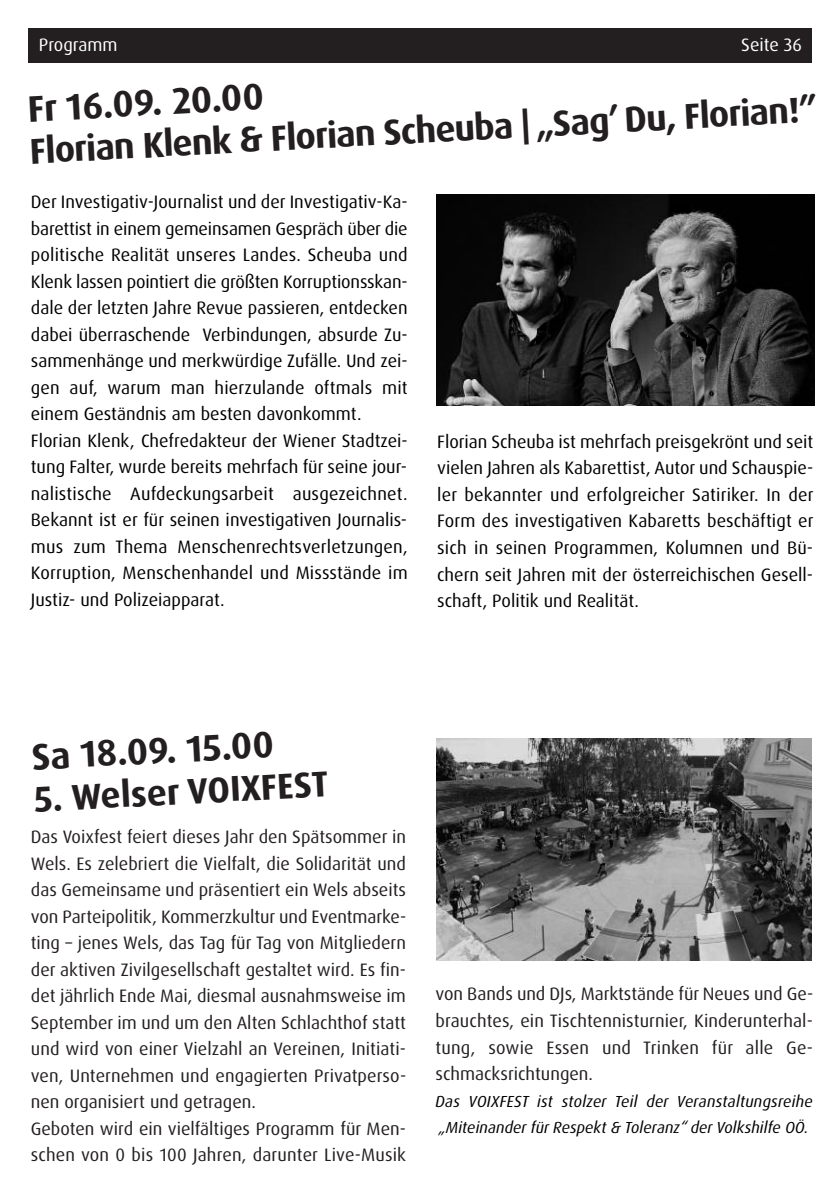
<style>
.page{position:relative;width:840px;height:1191px;background:#fff}
.page>*{position:absolute;margin:0;border:0;box-sizing:border-box;transform-origin:0 0}
.t1{font:700 37px "Dax OT";color:#231f20}
.t2{font:700 36px "Dax OT";color:#231f20}
.t3{font:18px/26.6px "Dax OT";color:#000}
.t4{font:18px/26.6px "Dax OT";color:#231f20}
.t5{font:18px "Dax OT";color:#fff}
.t6{font:italic 16px/26.6px "Dax OT";color:#000}
</style>
<div class="page">
<div style="left:28px;top:28px;width:783px;height:34px;background:#231f20"></div>
<img style="left:436px;top:194px;width:377px;height:211px">
<img style="left:436px;top:738px;width:375px;height:222px">
<p class="t5" style="left:39px;top:36px;width:80px">Programm</p>
<p class="t5" style="left:740px;top:37px;width:62px">Seite 36</p>
<h1 class="t1" style="left:27px;top:93px;width:238px;rotate:-3deg">Fr 16.09. 20.00</h1>
<h2 class="t2" style="left:29px;top:135px;width:789px;rotate:-3deg">Florian Klenk &amp; Florian Scheuba | „Sag’ Du, Florian!”</h2>
<p class="t3" style="left:31px;top:190px;width:378px">Der Investigativ-Journalist und der Investigativ-Ka&shy;barettist in einem gemeinsamen Gespräch über die politische Realität unseres Landes. Scheuba und Klenk lassen pointiert die größten Korruptionsskan&shy;dale der letzten Jahre Revue passieren, entdecken dabei überraschende Verbindungen, absurde Zu&shy;sammenhänge und merkwürdige Zufälle. Und zei&shy;gen auf, warum man hierzulande oftmals mit einem Geständnis am besten davonkommt.<br>Florian Klenk, Chefredakteur der Wiener Stadtzei&shy;tung Falter, wurde bereits mehrfach für seine jour&shy;nalistische Aufdeckungsarbeit ausgezeichnet.<br>Bekannt ist er für seinen investigativen Journalis&shy;mus zum Thema Menschenrechtsverletzungen, Korruption, Menschenhandel und Missstände im Justiz- und Polizeiapparat.</p>
<p class="t3" style="left:437px;top:429px;width:377px;text-align:justify">Florian Scheuba ist mehrfach preisgekrönt und seit vielen Jahren als Kabarettist, Autor und Schauspie&shy;ler bekannter und erfolgreicher Satiriker. In der Form des investigativen Kabaretts beschäftigt er sich in seinen Programmen, Kolumnen und Bü&shy;chern seit Jahren mit der österreichischen Gesell&shy;schaft, Politik und Realität.</p>
<h1 class="t1" style="left:31px;top:741px;width:244px;rotate:-3deg">Sa 18.09. 15.00</h1>
<h2 class="t2" style="left:33px;top:783px;width:296px;rotate:-3deg">5. Welser VOIXFEST</h2>
<p class="t4" style="left:31px;top:824px;width:377px">Das Voixfest feiert dieses Jahr den Spätsommer in Wels. Es zelebriert die Vielfalt, die Solidarität und das Gemeinsame und präsentiert ein Wels abseits von Parteipolitik, Kommerzkultur und Eventmarke&shy;ting – jenes Wels, das Tag für Tag von Mitgliedern der aktiven Zivilgesellschaft gestaltet wird. Es fin&shy;det jährlich Ende Mai, diesmal ausnahmsweise im September im und um den Alten Schlachthof statt und wird von einer Vielzahl an Vereinen, Initiati&shy;ven, Unternehmen und engagierten Privatperso&shy;nen organisiert und getragen.<br>Geboten wird ein vielfältiges Programm für Men&shy;schen von 0 bis 100 Jahren, darunter Live-Musik</p>
<p class="t4" style="left:435px;top:982px;width:379px;text-align:justify">von Bands und DJs, Marktstände für Neues und Ge&shy;brauchtes, ein Tischtennisturnier, Kinderunterhal&shy;tung, sowie Essen und Trinken für alle Ge&shy;schmacksrichtungen.</p>
<p class="t6" style="left:435px;top:1089px;width:379px">Das VOIXFEST ist stolzer Teil der Veranstaltungsreihe „Miteinander für Respekt &amp; Toleranz“ der Volkshilfe OÖ.</p>
</div>
